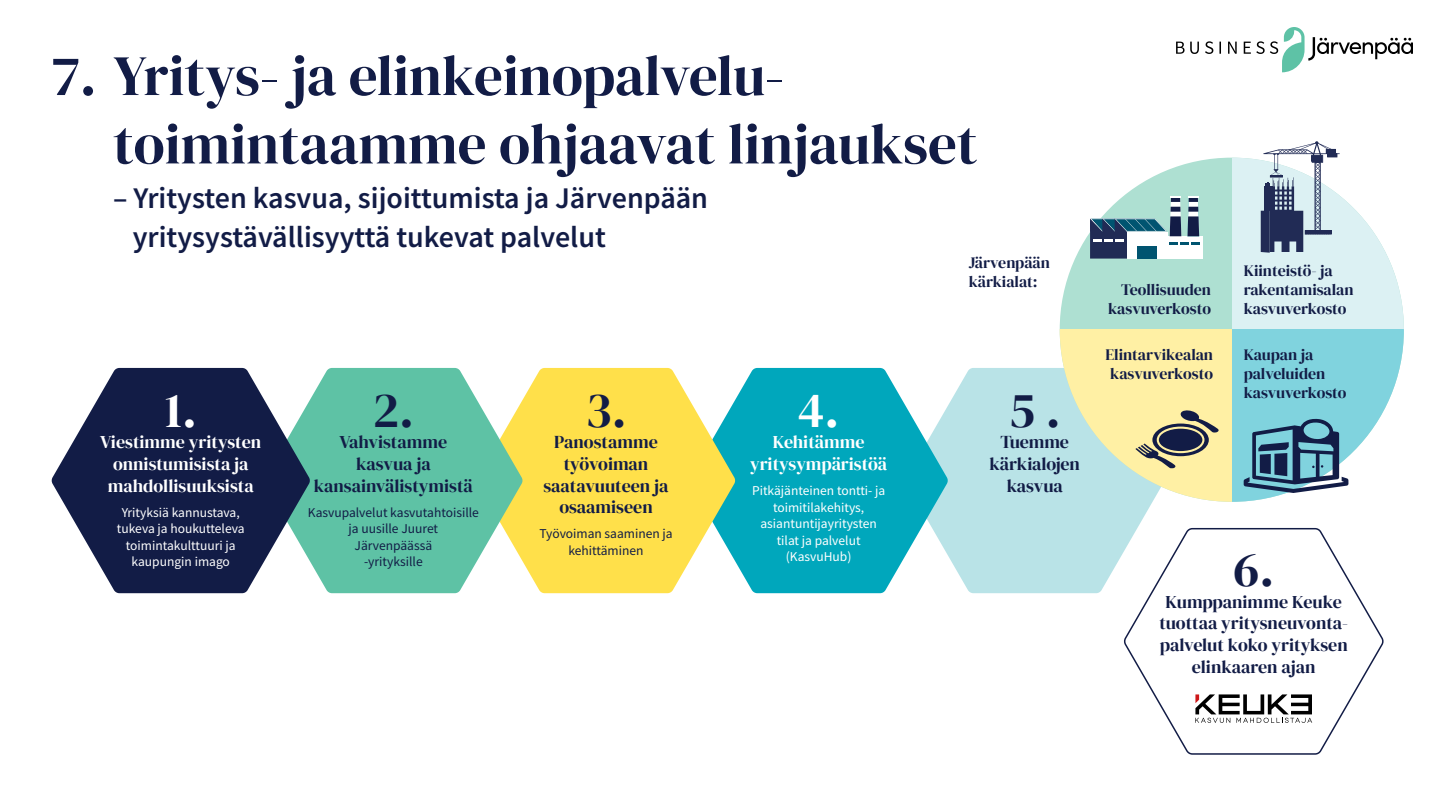
<style>
.page{position:relative;width:1440px;height:810px;background:#fff}
.page>*{position:absolute;margin:0;border:0;box-sizing:border-box;transform-origin:0 0}
.t1{font:57px/68.4px "DM Serif Display";color:#121c46}
.t2{font:49.5px "DM Serif Display";color:#121c46}
.t3{font:49.5px "DM Serif Display";color:#fff}
.t4{font:600 30px/39px "Source Sans Pro";color:#121c46}
.t5{font:18px/21.6px "DM Serif Display";color:#121c46;text-align:center}
.t6{font:18px/21.6px "DM Serif Display";color:#fff;text-align:center}
.t7{font:15.9px/19px "DM Serif Display";color:#121c46}
.t8{font:13.5px/16.5px "Source Sans Pro";color:#fff;text-align:center}
.t9{font:13.5px/16.5px "Source Sans Pro";color:#121c46;text-align:center}
</style>
<div class="page">
<div style="left:948px;top:368px;width:205px;height:225px;background:#b9e3e7"></div>
<div style="left:1060px;top:158px;width:344px;height:344px;background:#aee0d2;border-radius:50%"></div>
<svg style="left:1232px;top:158px;width:172px;height:172px;fill:#dcf1f3"></svg>
<svg style="left:1232px;top:330px;width:172px;height:172px;fill:#80d3de"></svg>
<svg style="left:1060px;top:330px;width:172px;height:172px;background:#eeedb5"></svg>
<svg style="left:735px;top:368px;width:213px;height:225px;background:#26b4c6"></svg>
<svg style="left:523px;top:368px;width:212px;height:225px;background:#f5e164"></svg>
<svg style="left:1261px;top:141px;width:79px;height:112px"></svg>
<div style="left:1154px;top:236px;width:49px;height:23px;background:#fff"></div>
<svg style="left:1090px;top:196px;width:110px;height:63px"></svg>
<svg style="left:1244px;top:418px;width:104px;height:75px;background:#5c8ca3"></svg>
<svg style="left:1135px;top:410px;width:84px;height:59px;background:#c8bf8e"></svg>
<div style="left:1159px;top:429px;width:43px;height:22px;background:#121c46;border-radius:50%"></div>
<svg style="left:1176px;top:27px;width:237px;height:45px"></svg>
<svg style="left:310px;top:368px;width:213px;height:225px;background:#78caac"></svg>
<svg style="left:51px;top:368px;width:259px;height:225px;fill:#121c46"></svg>
<svg style="left:1122px;top:527px;width:262px;height:228px"></svg>
<svg style="left:1195px;top:694px;width:117px;height:29px"></svg>
<h1 class="t1" style="left:113px;top:42px;width:866px;text-indent:-62px">7. Yritys- ja elinkeinopalvelu&shy;toimintaamme ohjaavat linjaukset</h1>
<h3 class="t4" style="left:133px;top:179px;width:577px;text-indent:-20px">– Yritysten kasvua, sijoittumista ja Järvenpään yritysystävällisyyttä tukevat palvelut</h3>
<h2 class="t3" style="left:165px;top:382px;width:34px">1.</h2>
<p class="t6" style="left:100px;top:432px;width:163px">Viestimme yritysten onnistumisista ja mahdollisuuksista</p>
<p class="t8" style="left:117px;top:504px;width:129px">Yrityksiä kannustava, tukeva ja houkutteleva toimintakulttuuri ja kaupungin imago</p>
<h2 class="t2" style="left:373px;top:382px;width:43px">2.</h2>
<p class="t5" style="left:314px;top:432px;width:161px">Vahvistamme kasvua ja kansainvälistymistä</p>
<p class="t9" style="left:308px;top:504px;width:173px">Kasvupalvelut kasvutahtoisille ja uusille Juuret<br>Järvenpäässä<br>-yrityksille</p>
<h2 class="t2" style="left:585px;top:382px;width:43px">3.</h2>
<p class="t5" style="left:544px;top:432px;width:127px">Panostamme työvoiman saatavuuteen ja osaamiseen</p>
<p class="t9" style="left:539px;top:525px;width:135px">Työvoiman saaminen ja kehittäminen</p>
<h2 class="t3" style="left:798px;top:382px;width:43px">4.</h2>
<p class="t6" style="left:750px;top:432px;width:139px">Kehitämme yritysympäristöä</p>
<p class="t8" style="left:752px;top:482px;width:135px">Pitkäjänteinen tontti- ja toimitilakehitys, asiantuntijayritysten tilat ja palvelut (KasvuHub)</p>
<p class="t7" style="left:969px;top:253px;width:83px">Järvenpään kärkialat:</p>
<h2 class="t2" style="left:1009px;top:382px;width:53px">5 .</h2>
<p class="t5" style="left:990px;top:432px;width:92px">Tuemme kärkialojen kasvua</p>
<p class="t7" style="left:1108px;top:281px;width:104px;text-align:right">Teollisuuden kasvuverkosto</p>
<p class="t7" style="left:1244px;top:262px;width:111px">Kiinteistö- ja rakentamisalan kasvuverkosto</p>
<p class="t7" style="left:1105px;top:346px;width:109px;text-align:center">Elintarvikealan kasvuverkosto</p>
<p class="t7" style="left:1244px;top:346px;width:104px">Kaupan ja palveluiden kasvuverkosto</p>
<h2 class="t2" style="left:1233px;top:541px;width:43px">6.</h2>
<p class="t5" style="left:1159px;top:591px;width:190px">Kumppanimme Keuke tuottaa yritysneuvonta&shy;palvelut koko yrityksen elinkaaren ajan</p>
</div>
